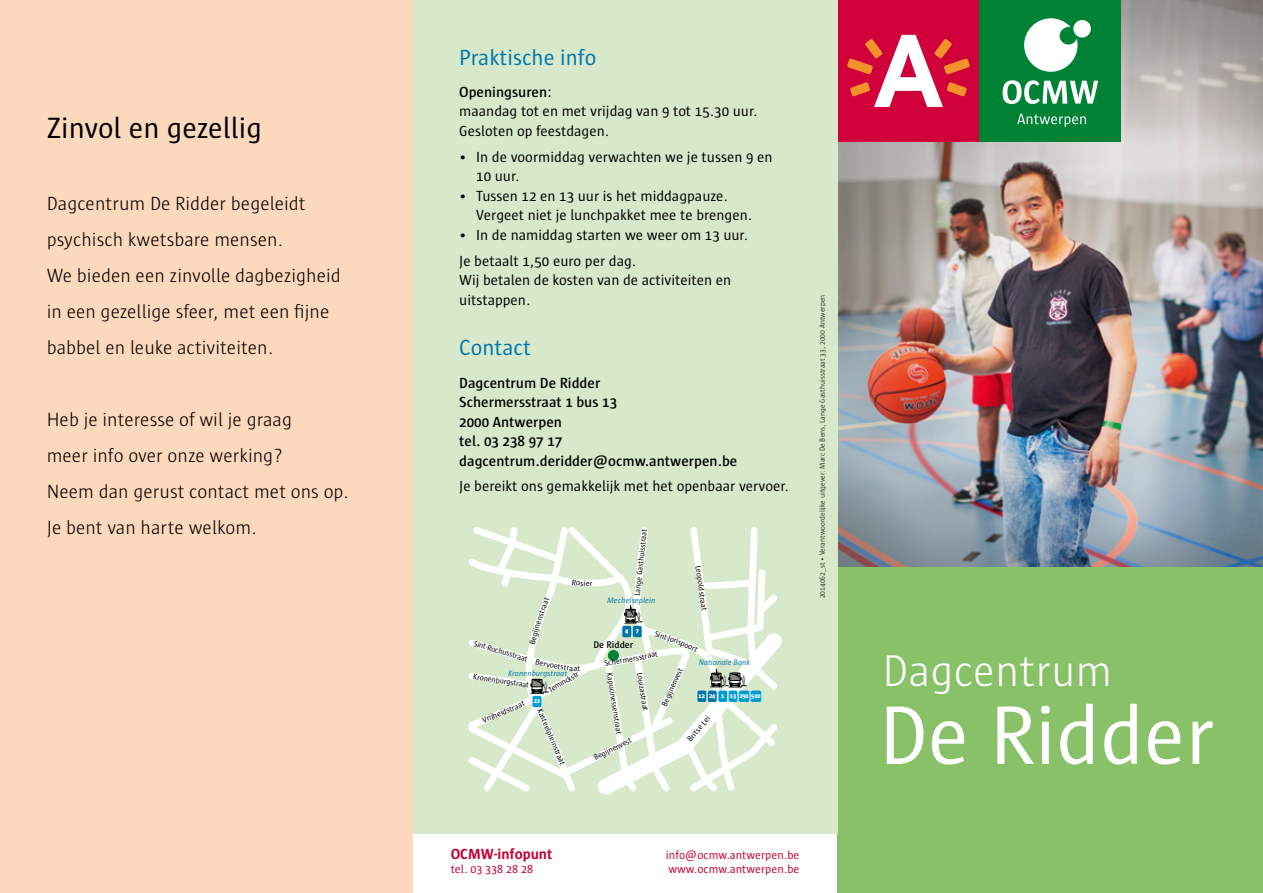
<style>
.page{position:relative;width:1263px;height:893px;background:#fff}
.page>*{position:absolute;margin:0;border:0;box-sizing:border-box;transform-origin:0 0}
.t1{font:84.75px "Sun";color:#fff}
.t2{font:300 45.45px "Sun";color:#fff}
.t3{font:30px "Sun";color:#000}
.t4{font:22.5px "Sun";color:#0076ad}
.t5{font:300 19.5px/36px "Sun";color:#000}
.t6{font:15px/19.5px "Sun";color:#000}
.t7{font:600 15px/19.5px "Sun";color:#000}
.t8{font:700 15px "Sun";color:#c50034}
.t9{font:12px/14.4px "Sun";color:#c50034}
.t10{font:600 9.9px "Sun";color:#000}
.t11{font:8.1px "Sun";color:#000}
.t12{font:italic 8.1px "Sun";color:#0076ad}
.t13{font:300 7.5px "Sun";color:#000}
.t14{font:800 6.45px "Sun";color:#fff}
</style>
<div class="page">
<div style="left:838px;top:567px;width:425px;height:326px;background:#89c169"></div>
<img style="left:838px;top:0;width:425px;height:567px">
<div style="left:838px;top:0;width:141px;height:142px;background:#cf003a"></div>
<svg style="left:847px;top:35px;width:123px;height:72px"></svg>
<div style="left:979px;top:0;width:142px;height:142px;background:#008235"></div>
<svg style="left:1024px;top:18px;width:54px;height:54px"></svg>
<div style="left:1073px;top:20px;width:18px;height:18px;background:#fff;border-radius:50%"></div>
<svg style="left:1017px;top:114px;width:69px;height:13px"></svg>
<svg style="left:1002px;top:80px;width:96px;height:24px"></svg>
<div style="left:412px;top:0;width:426px;height:834px;background:#d8e9cb"></div>
<div style="left:0;top:0;width:412px;height:893px;background:#fcd8bd"></div>
<svg style="left:468px;top:701px;width:53px;height:91px"></svg>
<svg style="left:468px;top:527px;width:309px;height:160px"></svg>
<svg style="left:521px;top:597px;width:261px;height:197px"></svg>
<svg style="left:572px;top:579px;width:20px;height:7px"></svg>
<h3 class="t3" style="left:47px;top:112px;width:217px">Zinvol en gezellig</h3>
<h3 class="t5" style="left:47px;top:186px;width:296px">Dagcentrum De Ridder begeleidt psychisch kwetsbare mensen.<br>We bieden een zinvolle dagbezigheid in een gezellige sfeer, met een fijne babbel en leuke activiteiten.</h3>
<h3 class="t5" style="left:47px;top:402px;width:303px">Heb je interesse of wil je graag<br>meer info over onze werking?<br>Neem dan gerust contact met ons op.<br>Je bent van harte welkom.</h3>
<h3 class="t4" style="left:459px;top:45px;width:139px">Praktische info</h3>
<p class="t7" style="left:459px;top:82px;width:94px">Openingsuren:</p>
<p class="t6" style="left:459px;top:102px;width:300px">maandag tot en met vrijdag van 9 tot 15.30 uur.<br>Gesloten op feestdagen.</p>
<p class="t6" style="left:476px;top:147px;width:298px;text-indent:-17px">• In de voormiddag verwachten we je tussen 9 en<br>10 uur.</p>
<p class="t6" style="left:476px;top:186px;width:277px;text-indent:-17px">• Tussen 12 en 13 uur is het middagpauze.<br>Vergeet niet je lunchpakket mee te brengen.</p>
<p class="t6" style="left:459px;top:222px;width:290px;line-height:25.8px">• In de namiddag starten we weer om 13 uur.<br>Je betaalt 1,50 euro per dag.</p>
<p class="t6" style="left:459px;top:270px;width:273px">Wij betalen de kosten van de activiteiten en uitstappen.</p>
<h3 class="t4" style="left:459px;top:336px;width:73px">Contact</h3>
<p class="t7" style="left:459px;top:373px;width:280px">Dagcentrum De Ridder<br>Schermersstraat 1 bus 13<br>2000 Antwerpen<br>tel. 03 238 97 17 dagcentrum.deridder@ocmw.antwerpen.be</p>
<p class="t6" style="left:459px;top:477px;width:331px">Je bereikt ons gemakkelijk met het openbaar vervoer.</p>
<p class="t11" style="left:586px;top:579px;width:6px">e</p>
<p class="t11" style="left:633px;top:595px;width:69px;rotate:-84deg">Lange Gasthuisstraat</p>
<p class="t12" style="left:607px;top:596px;width:50px">Mechelseplein</p>
<p class="t14" style="left:625px;top:628px;width:15px">4 7</p>
<p class="t11" style="left:702px;top:565px;width:47px;rotate:82deg">Leopoldstraat</p>
<p class="t11" style="left:475px;top:639px;width:27px;rotate:17deg">Sint-Roc</p>
<p class="t11" style="left:500px;top:646px;width:25px;rotate:16deg">husstra</p>
<p class="t12" style="left:508px;top:669px;width:61px">Kronenburgstraat</p>
<p class="t11" style="left:547px;top:686px;width:35px;rotate:-30deg">Teminckstr</p>
<p class="t11" style="left:474px;top:672px;width:58px;rotate:9deg">Kronenburgstraat</p>
<p class="t11" style="left:481px;top:716px;width:47px;rotate:-23deg">Vrijheidstraat</p>
<p class="t14" style="left:534px;top:698px;width:8px">22</p>
<p class="t11" style="left:544px;top:707px;width:62px;rotate:67deg">Kasteelpleinstraat</p>
<p class="t10" style="left:593px;top:640px;width:41px">De Ridder</p>
<p class="t11" style="left:604px;top:659px;width:20px;rotate:-9deg">Scher</p>
<p class="t11" style="left:644px;top:672px;width:40px;rotate:81deg">Louizastraat</p>
<p class="t11" style="left:614px;top:672px;width:64px;rotate:81deg">Kapucinessenstraat</p>
<p class="t11" style="left:592px;top:754px;width:43px;rotate:-27deg">Begijnenvest</p>
<p class="t11" style="left:660px;top:704px;width:43px;rotate:-66deg">Begijnenvest</p>
<p class="t12" style="left:699px;top:658px;width:53px">Nationale Bank</p>
<p class="t14" style="left:699px;top:692px;width:63px">12 24 1 13 290 500</p>
<p class="t11" style="left:685px;top:737px;width:32px;rotate:-49deg">Britse Lei</p>
<p class="t13" style="left:818px;top:598px;width:305px;rotate:-90deg">2014062_st • Verantwoordelijke uitgever: Marc De Bens, Lange Gasthuisstraat 33, 2000 Antwerpen</p>
<p class="t8" style="left:451px;top:846px;width:103px">OCMW-infopunt</p>
<p class="t9" style="left:451px;top:862px;width:84px">tel. 03 338 28 28</p>
<p class="t9" style="left:666px;top:848px;width:135px">info@ocmw.antwerpen.be www.ocmw.antwerpen.be</p>
<h2 class="t2" style="left:883px;top:647px;width:231px">Dagcentrum</h2>
<h1 class="t1" style="left:879px;top:690px;width:337px">De Ridder</h1>
</div>
